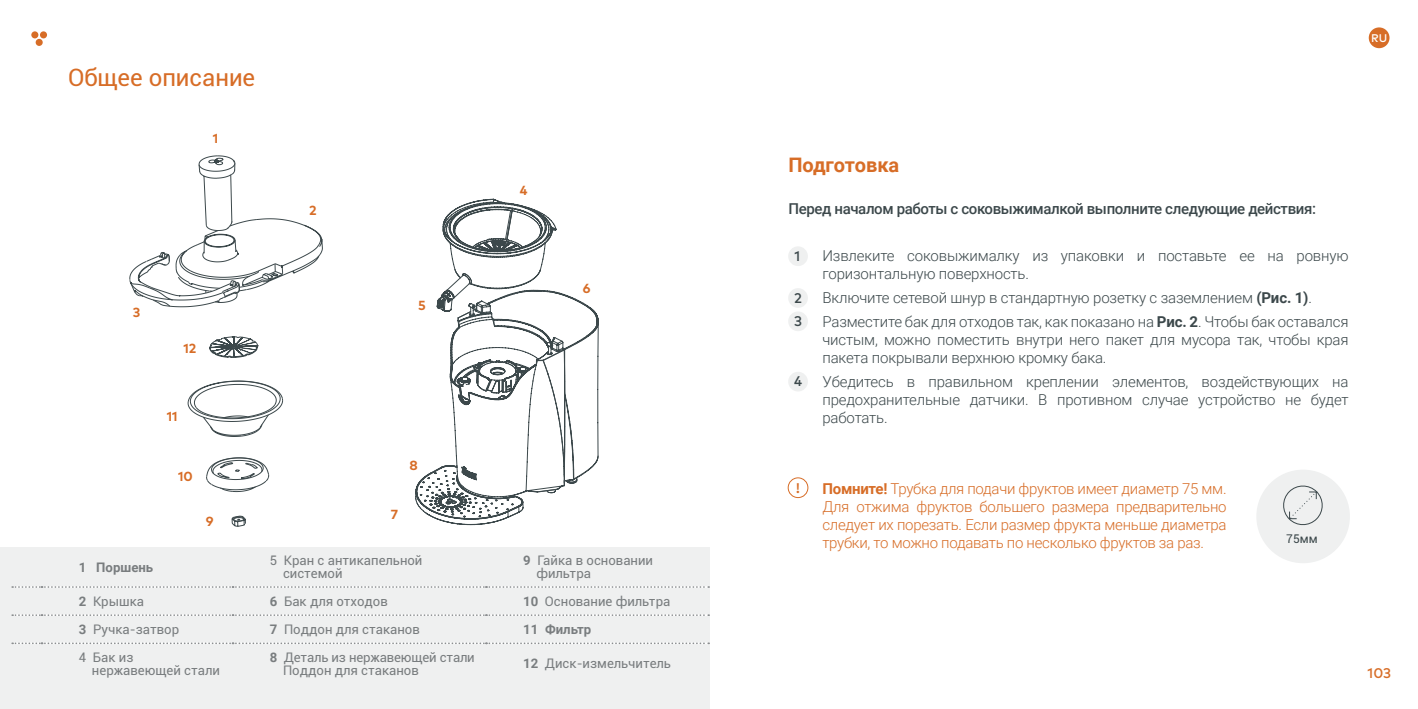
<style>
.page{position:relative;width:1418px;height:709px;background:#fff}
.page>*{position:absolute;margin:0;border:0;box-sizing:border-box;transform-origin:0 0}
.t1{font:24px "Roboto";color:#d76d27}
.t2{font:700 20px "Roboto";letter-spacing:-.01em;color:#d76d27}
.t3{font:300 15px/18px "Roboto";letter-spacing:-.01em;color:#3c484b}
.t4{font:300 15px/18px "Roboto";letter-spacing:-.02em;color:#d76d27;text-align:justify}
.t5{font:500 15px "Roboto";letter-spacing:-.025em;color:#3c484b}
.t6{font:500 14px "Mark Pro";color:#d76d27}
.t7{font:500 14px/23.4px "Mark Pro";color:#3c484b}
.t8{font:13.2px/13.2px "Roboto";color:#797d7f}
.t9{font:700 13.2px "Roboto";color:#797d7f}
.t10{font:700 13.2px "Mark Pro";color:#d76d27}
.t11{font:12px "Roboto";color:#3c484b}
.t12{font:500 11.2px "Mark Pro";color:#fff}
.s1{font-weight:700}
</style>
<div class="page">
<svg style="left:31px;top:31px;width:16px;height:15px"></svg>
<div style="left:1368px;top:27px;width:21px;height:21px;background:#d76d27;border-radius:50%"></div>
<div style="left:788px;top:246px;width:20px;height:20px;background:#eff0f0;border-radius:50%"></div>
<div style="left:788px;top:288px;width:20px;height:20px;background:#eff0f0;border-radius:50%"></div>
<div style="left:788px;top:311px;width:20px;height:20px;background:#eff0f0;border-radius:50%"></div>
<div style="left:788px;top:372px;width:20px;height:19px;background:#eff0f0;border-radius:50%"></div>
<div style="left:787px;top:477px;width:21px;height:21px;border:1px solid #d76d27;border-radius:50%"></div>
<div style="left:1256px;top:469px;width:93px;height:94px;background:#eff0f0;border-radius:50%"></div>
<svg style="left:1283px;top:485px;width:40px;height:41px"></svg>
<div style="left:0;top:547px;width:709px;height:162px;background:#eff0f0"></div>
<svg style="left:12px;top:586px;width:697px;height:2px"></svg>
<svg style="left:12px;top:614px;width:697px;height:2px"></svg>
<svg style="left:12px;top:642px;width:697px;height:2px"></svg>
<svg style="left:129px;top:155px;width:194px;height:152px"></svg>
<svg style="left:187px;top:336px;width:96px;height:191px"></svg>
<svg style="left:415px;top:198px;width:184px;height:327px"></svg>
<h1 class="t1" style="left:68px;top:61px;width:189px">Общее описание</h1>
<p class="t10" style="left:213px;top:128px;width:7px">1</p>
<p class="t10" style="left:133px;top:302px;width:9px">3</p>
<p class="t10" style="left:183px;top:338px;width:14px">12</p>
<p class="t10" style="left:167px;top:406px;width:12px">11</p>
<p class="t10" style="left:178px;top:466px;width:16px">10</p>
<p class="t10" style="left:206px;top:511px;width:9px">9</p>
<p class="t10" style="left:309px;top:200px;width:9px">2</p>
<p class="t10" style="left:418px;top:295px;width:9px">5</p>
<p class="t10" style="left:409px;top:455px;width:10px">8</p>
<p class="t10" style="left:391px;top:504px;width:9px">7</p>
<p class="t10" style="left:519px;top:181px;width:9px">4</p>
<p class="t10" style="left:582px;top:278px;width:9px">6</p>
<p class="t9" style="left:79px;top:558px;width:76px">1 Поршень</p>
<p class="t8" style="left:283px;top:553px;width:141px;text-indent:-13px">5 Кран с антикапельной системой</p>
<p class="t8" style="left:536px;top:553px;width:118px;text-indent:-13px"><span class="s1">9</span> Гайка в основании фильтра</p>
<p class="t8" style="left:79px;top:594px;width:67px"><span class="s1">2</span> Крышка</p>
<p class="t8" style="left:270px;top:594px;width:119px"><span class="s1">6</span> Бак для отходов</p>
<p class="t8" style="left:523px;top:594px;width:149px"><span class="s1">10</span> Основание фильтра</p>
<p class="t8" style="left:79px;top:622px;width:102px"><span class="s1">3</span> Ручка-затвор</p>
<p class="t8" style="left:270px;top:622px;width:151px"><span class="s1">7</span> Поддон для стаканов</p>
<p class="t9" style="left:523px;top:620px;width:69px">11 Фильтр</p>
<p class="t8" style="left:92px;top:650px;width:129px;text-indent:-13px">4 Бак из нержавеющей стали</p>
<p class="t8" style="left:283px;top:650px;width:193px;text-indent:-13px"><span class="s1">8</span> Деталь из нержавеющей стали<br>Поддон для стаканов</p>
<p class="t8" style="left:523px;top:656px;width:149px"><span class="s1">12</span> Диск-измельчитель</p>
<p class="t12" style="left:1370px;top:30px;width:18px">RU</p>
<h2 class="t2" style="left:788px;top:151px;width:112px">Подготовка</h2>
<p class="t5" style="left:788px;top:198px;width:529px">Перед началом работы с соковыжималкой выполните следующие действия:</p>
<p class="t3" style="left:822px;top:246px;width:527px">Извлеките соковыжималку из упаковки и поставьте ее на ровную горизонтальную поверхность.</p>
<p class="t3" style="left:822px;top:285px;width:527px;line-height:23.6px">Включите сетевой шнур в стандартную розетку с заземлением <span class="s1">(Рис. 1)</span>.<br>Разместите бак для отходов так, как показано на <span class="s1">Рис. 2</span>. Чтобы бак оставался</p>
<p class="t3" style="left:822px;top:330px;width:527px">чистым, можно поместить внутри него пакет для мусора так, чтобы края пакета покрывали верхнюю кромку бака.</p>
<p class="t3" style="left:822px;top:371px;width:527px;text-align:justify">Убедитесь в правильном креплении элементов, воздействующих на предохранительные датчики. В противном случае устройство не будет работать.</p>
<p class="t7" style="left:794px;top:243px;width:7px">1</p>
<p class="t7" style="left:794px;top:285px;width:9px">2<br>3</p>
<p class="t7" style="left:794px;top:368px;width:10px">4</p>
<p class="t6" style="left:796px;top:477px;width:5px">!</p>
<p class="t4" style="left:822px;top:478px;width:405px"><span class="s1">Помните!</span> Трубка для подачи фруктов имеет диаметр 75 мм.<br>Для отжима фруктов большего размера предварительно следует их порезать. Если размер фрукта меньше диаметра трубки, то можно подавать по несколько фруктов за раз.</p>
<p class="t11" style="left:1286px;top:530px;width:33px">75мм</p>
<p class="t6" style="left:1367px;top:662px;width:25px">103</p>
</div>
